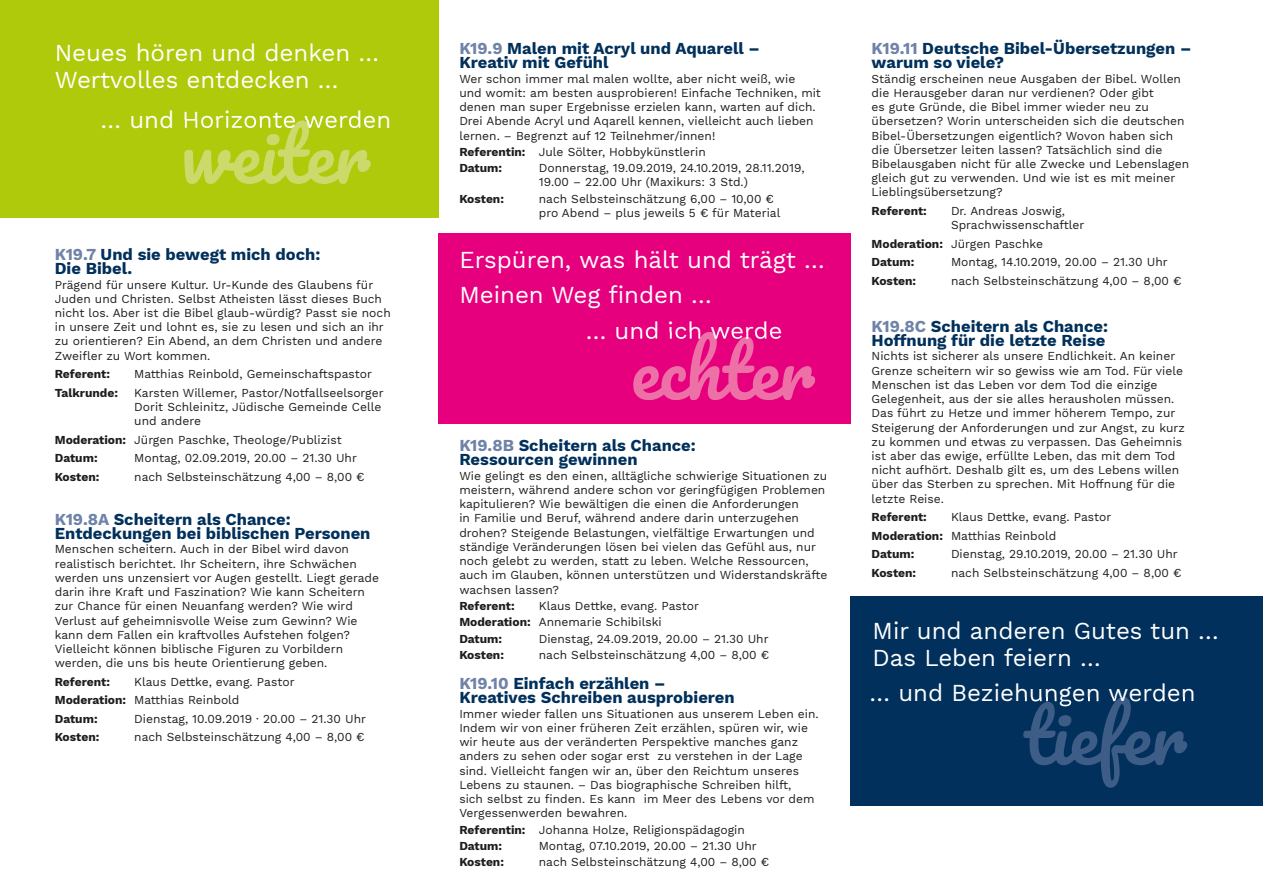
<style>
.page{position:relative;width:1263px;height:893px;background:#fff}
.page>*{position:absolute;margin:0;border:0;box-sizing:border-box;transform-origin:0 0}
.t1{font:72.3px "Pacifico";color:#ccda6c}
.t2{font:72.3px "Pacifico";color:#ed70a7}
.t3{font:72.3px "Pacifico";color:#3d5d87}
.t4{font:24px/27px "Work Sans";color:#fff}
.t5{font:700 16.5px/14.2px "Work Sans";color:#00305b}
.t6{font:12px/14.2px "Work Sans";color:#1d1d1b}
.t7{font:700 12px/18.5px "Work Sans";color:#1d1d1b}
.s1{color:#6f83a8}
.s2{font-weight:700}
.s3{font-weight:400}
</style>
<div class="page">
<div style="left:0;top:0;width:438px;height:217px;background:#afca0b"></div>
<div style="left:850px;top:596px;width:413px;height:210px;background:#00305b"></div>
<svg style="left:184px;top:121px;width:187px;height:7px"></svg>
<div style="left:438px;top:234px;width:412px;height:190px;background:#e6007e"></div>
<svg style="left:633px;top:332px;width:148px;height:7px"></svg>
<svg style="left:1024px;top:697px;width:161px;height:9px"></svg>
<p class="t4" style="left:55px;top:40px;width:326px">Neues hören und denken …<br>Wertvolles entdecken …</p>
<p class="t4" style="left:101px;top:107px;width:292px">… und Horizonte werden</p>
<p class="t1" style="left:181px;top:116px;width:191px">weiter</p>
<p class="t5" style="left:55px;top:248px;width:267px"><span class="s1">K19.7</span> Und sie bewegt mich doch:<br>Die Bibel.</p>
<p class="t6" style="left:55px;top:278px;width:337px">Prägend für unsere Kultur. Ur-Kunde des Glaubens für Juden und Christen. Selbst Atheisten lässt dieses Buch nicht los. Aber ist die Bibel glaub-würdig? Passt sie noch in unsere Zeit und lohnt es, sie zu lesen und sich an ihr zu orientieren? Ein Abend, an dem Christen und andere Zweifler zu Wort kommen.</p>
<p class="t7" style="left:55px;top:365px;width:57px">Referent:</p>
<p class="t6" style="left:134px;top:367px;width:239px">Matthias Reinbold, Gemeinschaftspastor</p>
<p class="t7" style="left:55px;top:384px;width:65px">Talkrunde:</p>
<p class="t6" style="left:134px;top:386px;width:251px">Karsten Willemer, Pastor/Notfallseelsorger<br>Dorit Schleinitz, Jüdische Gemeinde Celle und andere</p>
<p class="t6" style="left:55px;top:431px;width:288px;line-height:18.5px"><span class="s2">Moderation:</span> Jürgen Paschke, Theologe/Publizist<br><span class="s2">Datum:</span></p>
<p class="t6" style="left:134px;top:451px;width:224px">Montag, 02.09.2019, 20.00 – 21.30 Uhr</p>
<p class="t7" style="left:55px;top:468px;width:46px">Kosten:</p>
<p class="t6" style="left:134px;top:470px;width:232px">nach Selbsteinschätzung 4,00 – 8,00 €</p>
<p class="t5" style="left:55px;top:513px;width:317px"><span class="s1">K19.8A</span> Scheitern als Chance:<br>Entdeckungen bei biblischen Personen</p>
<p class="t6" style="left:55px;top:543px;width:326px">Menschen scheitern. Auch in der Bibel wird davon realistisch berichtet. Ihr Scheitern, ihre Schwächen werden uns unzensiert vor Augen gestellt. Liegt gerade darin ihre Kraft und Faszination? Wie kann Scheitern zur Chance für einen Neuanfang werden? Wie wird Verlust auf geheimnisvolle Weise zum Gewinn? Wie kann dem Fallen ein kraftvolles Aufstehen folgen?<br>Vielleicht können biblische Figuren zu Vorbildern werden, die uns bis heute Orientierung geben.</p>
<p class="t7" style="left:55px;top:673px;width:57px">Referent:</p>
<p class="t6" style="left:55px;top:673px;width:241px;line-height:18.5px;text-indent:79px">Klaus Dettke, evang. Pastor<br><span class="s2">Moderation:</span> Matthias Reinbold<br><span class="s2">Datum:</span></p>
<p class="t6" style="left:134px;top:712px;width:233px">Dienstag, 10.09.2019 · 20.00 – 21.30 Uhr</p>
<p class="t7" style="left:55px;top:729px;width:46px">Kosten:</p>
<p class="t6" style="left:134px;top:731px;width:232px">nach Selbsteinschätzung 4,00 – 8,00 €</p>
<p class="t5" style="left:459px;top:42px;width:302px"><span class="s1">K19.9</span> Malen mit Acryl und Aquarell –<br>Kreativ mit Gefühl</p>
<p class="t6" style="left:459px;top:72px;width:363px">Wer schon immer mal malen wollte, aber nicht weiß, wie<br>und womit: am besten ausprobieren! Einfache Techniken, mit denen man super Ergebnisse erzielen kann, warten auf dich.<br>Drei Abende Acryl und Aqarell kennen, vielleicht auch lieben lernen. – Begrenzt auf 12 Teilnehmer/innen!</p>
<p class="t6" style="left:459px;top:144px;width:248px;line-height:16.4px"><span class="s2">Referentin:</span> Jule Sölter, Hobbykünstlerin<br><span class="s2">Datum:</span></p>
<p class="t6" style="left:539px;top:162px;width:267px">Donnerstag, 19.09.2019, 24.10.2019, 28.11.2019,<br>19.00 – 22.00 Uhr (Maxikurs: 3 Std.)</p>
<p class="t7" style="left:459px;top:190px;width:46px">Kosten:</p>
<p class="t6" style="left:539px;top:192px;width:243px">nach Selbsteinschätzung 6,00 – 10,00 € pro Abend – plus jeweils 5 € für Material</p>
<p class="t4" style="left:460px;top:247px;width:367px">Erspüren, was hält und trägt …</p>
<p class="t4" style="left:460px;top:282px;width:254px">Meinen Weg finden …</p>
<p class="t4" style="left:586px;top:318px;width:198px">… und ich werde</p>
<p class="t2" style="left:631px;top:333px;width:185px">echter</p>
<p class="t5" style="left:459px;top:439px;width:238px"><span class="s1">K19.8B</span> Scheitern als Chance:<br>Ressourcen gewinnen</p>
<p class="t6" style="left:459px;top:469px;width:370px">Wie gelingt es den einen, alltägliche schwierige Situationen zu meistern, während andere schon vor geringfügigen Problemen kapitulieren? Wie bewältigen die einen die Anforderungen<br>in Familie und Beruf, während andere darin unterzugehen drohen? Steigende Belastungen, vielfältige Erwartungen und ständige Veränderungen lösen bei vielen das Gefühl aus, nur noch gelebt zu werden, statt zu leben. Welche Ressourcen, auch im Glauben, können unterstützen und Widerstandskräfte wachsen lassen?</p>
<p class="t7" style="left:459px;top:597px;width:57px">Referent:</p>
<p class="t6" style="left:459px;top:598px;width:241px;line-height:16.4px;text-indent:79px">Klaus Dettke, evang. Pastor<br><span class="s2">Moderation:</span> Annemarie Schibilski<br><span class="s2">Datum:</span></p>
<p class="t6" style="left:539px;top:632px;width:231px">Dienstag, 24.09.2019, 20.00 – 21.30 Uhr</p>
<p class="t7" style="left:459px;top:646px;width:46px">Kosten:</p>
<p class="t6" style="left:539px;top:648px;width:232px">nach Selbsteinschätzung 4,00 – 8,00 €</p>
<p class="t5" style="left:459px;top:677px;width:277px"><span class="s1">K19.10</span> Einfach erzählen –<br>Kreatives Schreiben ausprobieren</p>
<p class="t6" style="left:459px;top:707px;width:361px">Immer wieder fallen uns Situationen aus unserem Leben ein.<br>Indem wir von einer früheren Zeit erzählen, spüren wir, wie wir heute aus der veränderten Perspektive manches ganz anders zu sehen oder sogar erst zu verstehen in der Lage sind. Vielleicht fangen wir an, über den Reichtum unseres Lebens zu staunen. – Das biographische Schreiben hilft,<br>sich selbst zu finden. Es kann im Meer des Lebens vor dem Vergessenwerden bewahren.</p>
<p class="t6" style="left:459px;top:822px;width:287px;line-height:16.4px"><span class="s2">Referentin:</span> Johanna Holze, Religionspädagogin<br><span class="s2">Datum:</span></p>
<p class="t6" style="left:539px;top:839px;width:219px">Montag, 07.10.2019, 20.00 – 21.30 Uhr</p>
<p class="t7" style="left:459px;top:854px;width:46px">Kosten:</p>
<p class="t6" style="left:539px;top:856px;width:232px">nach Selbsteinschätzung 4,00 – 8,00 €</p>
<p class="t5" style="left:871px;top:42px;width:321px"><span class="s1">K19.11</span> Deutsche Bibel-Übersetzungen – warum so viele?</p>
<p class="t6" style="left:871px;top:72px;width:319px">Ständig erscheinen neue Ausgaben der Bibel. Wollen die Herausgeber daran nur verdienen? Oder gibt<br>es gute Gründe, die Bibel immer wieder neu zu übersetzen? Worin unterscheiden sich die deutschen Bibel-Übersetzungen eigentlich? Wovon haben sich die Übersetzer leiten lassen? Tatsächlich sind die Bibelausgaben nicht für alle Zwecke und Lebenslagen gleich gut zu verwenden. Und wie ist es mit meiner Lieblingsübersetzung?</p>
<p class="t7" style="left:871px;top:202px;width:57px">Referent:</p>
<p class="t6" style="left:951px;top:204px;width:135px">Dr. Andreas Joswig,<br>Sprachwissenschaftler</p>
<p class="t7" style="left:871px;top:235px;width:173px">Moderation: <span class="s3">Jürgen Paschke<br></span>Datum:</p>
<p class="t6" style="left:951px;top:255px;width:218px">Montag, 14.10.2019, 20.00 – 21.30 Uhr</p>
<p class="t7" style="left:871px;top:272px;width:46px">Kosten:</p>
<p class="t6" style="left:951px;top:274px;width:232px">nach Selbsteinschätzung 4,00 – 8,00 €</p>
<p class="t5" style="left:871px;top:320px;width:238px"><span class="s1">K19.8C</span> Scheitern als Chance:<br>Hoffnung für die letzte Reise</p>
<p class="t6" style="left:871px;top:350px;width:315px">Nichts ist sicherer als unsere Endlichkeit. An keiner Grenze scheitern wir so gewiss wie am Tod. Für viele Menschen ist das Leben vor dem Tod die einzige Gelegenheit, aus der sie alles herausholen müssen.<br>Das führt zu Hetze und immer höherem Tempo, zur Steigerung der Anforderungen und zur Angst, zu kurz zu kommen und etwas zu verpassen. Das Geheimnis ist aber das ewige, erfüllte Leben, das mit dem Tod nicht aufhört. Deshalb gilt es, um des Lebens willen über das Sterben zu sprechen. Mit Hoffnung für die letzte Reise.</p>
<p class="t7" style="left:871px;top:508px;width:57px">Referent:</p>
<p class="t6" style="left:871px;top:508px;width:241px;line-height:18.5px;text-indent:79px">Klaus Dettke, evang. Pastor<br><span class="s2">Moderation:</span> Matthias Reinbold<br><span class="s2">Datum:</span></p>
<p class="t6" style="left:951px;top:547px;width:228px">Dienstag, 29.10.2019, 20.00 – 21.30 Uhr</p>
<p class="t7" style="left:871px;top:564px;width:46px">Kosten:</p>
<p class="t6" style="left:951px;top:566px;width:232px">nach Selbsteinschätzung 4,00 – 8,00 €</p>
<p class="t4" style="left:873px;top:618px;width:348px">Mir und anderen Gutes tun …<br>Das Leben feiern …</p>
<p class="t4" style="left:869px;top:681px;width:328px">… und Beziehungen werden</p>
<p class="t3" style="left:1023px;top:698px;width:165px">tiefer</p>
</div>
